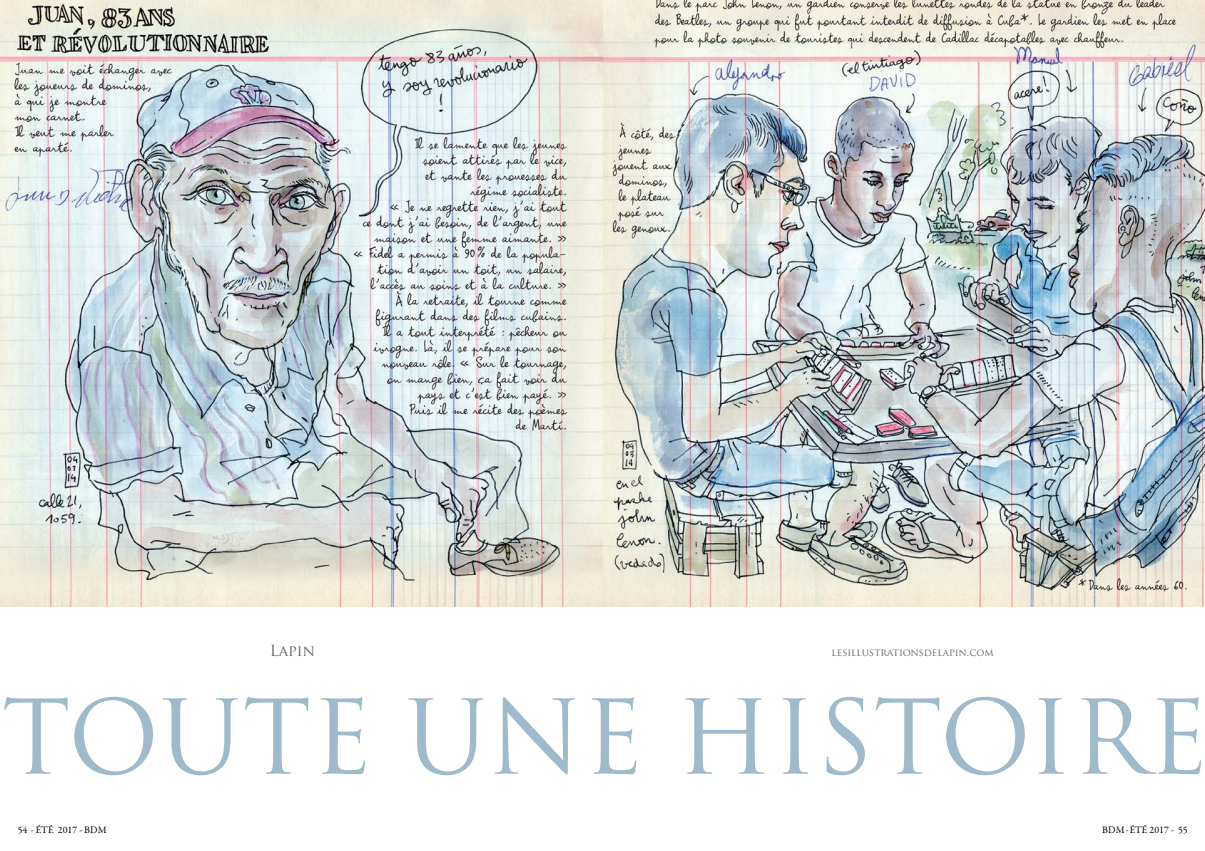
<style>
.page{position:relative;width:1205px;height:851px;background:#fff}
.page>*{position:absolute;margin:0;border:0;box-sizing:border-box;transform-origin:0 0}
.t1{font:100px "Trajan Pro";color:#9ebbcc}
.t2{font:15px "Trajan Pro";letter-spacing:-.005em;color:#636466}
.t3{font:10px "Garamond Premr Pro";color:#000}
.t4{font:10px "Trajan Pro";letter-spacing:-.005em;color:#636466}
</style>
<div class="page">
<img style="left:0;top:0;width:1205px;height:606px">
<h2 class="t2" style="left:270px;top:641px;width:47px">Lapin</h2>
<p class="t4" style="left:831px;top:646px;width:163px">lesillustrationsdelapin.com</p>
<h1 class="t1" style="left:2px;top:673px;width:1208px">TOUTE UNE HISTOIRE</h1>
<p class="t3" style="left:18px;top:823px;width:91px">54 - été 2017 - BDM</p>
<p class="t3" style="left:1102px;top:823px;width:35px">BDM-ÉTÉ</p>
<p class="t3" style="left:1149px;top:823px;width:40px">2017 - 55</p>
</div>
